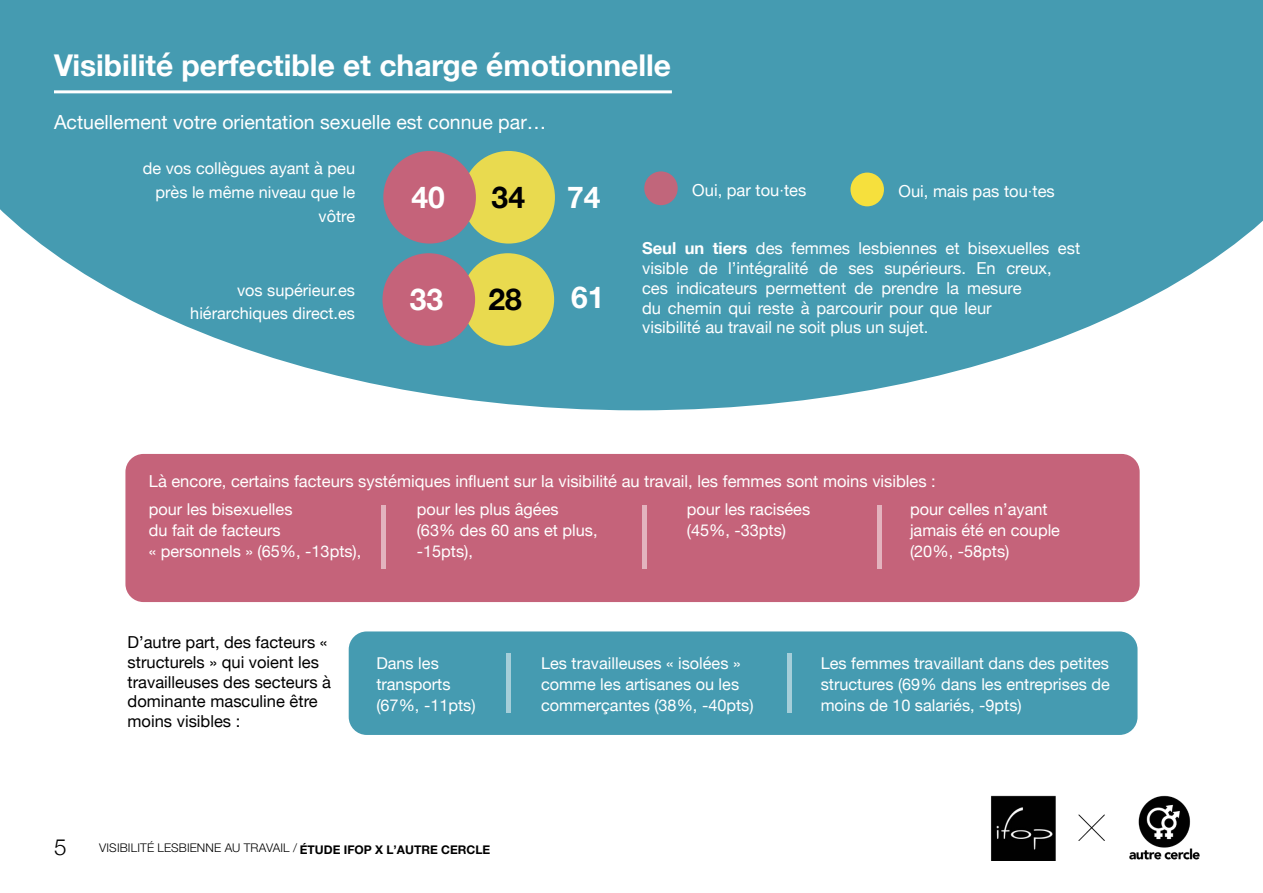
<style>
.page{position:relative;width:1263px;height:893px;background:#fff}
.page>*{position:absolute;margin:0;border:0;box-sizing:border-box;transform-origin:0 0}
.SUB_TITLE{font:700 30px "Helvetica Neue";color:#fff}
.T2{font:700 30px "Helvetica Neue";color:#fff}
.T2-2{font:700 30px "Helvetica Neue";color:#000001}
.t1{font:300 22.5px "Helvetica Neue";color:#000}
.texte{font:19.5px "Helvetica Neue";color:#fff}
.texte-2{font:16.5px/19.8px "Helvetica Neue";color:#fff}
.texte-3{font:16.5px/19.8px "Helvetica Neue";color:#000}
.T2-3{font:16.5px "Helvetica Neue";color:#fff}
.T2-4{font:16.35px/21px "Helvetica Neue";color:#fff}
.t2{font:300 12px "Helvetica Neue LT Pro";letter-spacing:.01em;color:#000}
.s1{font-weight:100}
.s2{font-weight:700}
</style>
<div class="page">
<svg style="left:0;top:0;width:1263px;height:410px;background:#60a9bc"></svg>
<div style="left:125px;top:454px;width:1015px;height:148px;background:#c5637a;border-radius:18px"></div>
<div style="left:381px;top:505px;width:5px;height:64px;background:#e3b3be"></div>
<hr style="left:642px;top:505px;width:4px;height:64px;background:#e3b3be">
<div style="left:349px;top:631px;width:788px;height:104px;background:#459bb1;border-radius:18px"></div>
<hr style="left:506px;top:653px;width:4px;height:60px;background:#a5ced9">
<hr style="left:788px;top:653px;width:4px;height:60px;background:#a5ced9">
<hr style="left:878px;top:505px;width:4px;height:64px;background:#e3b3be">
<div style="left:462px;top:151px;width:93px;height:93px;background:#e9da4f;border-radius:50%"></div>
<div style="left:383px;top:151px;width:93px;height:93px;background:#c5637a;border-radius:50%"></div>
<div style="left:461px;top:253px;width:93px;height:93px;background:#e9da4f;border-radius:50%"></div>
<div style="left:382px;top:253px;width:93px;height:93px;background:#c5637a;border-radius:50%"></div>
<div style="left:850px;top:173px;width:34px;height:33px;background:#f6e03d;border-radius:50%"></div>
<div style="left:644px;top:171px;width:34px;height:34px;background:#c1667b;border-radius:50%"></div>
<hr style="left:54px;top:90px;width:618px;height:3px;background:#fff">
<img style="left:991px;top:795px;width:209px;height:66px">
<p class="SUB_TITLE" style="left:54px;top:42px;width:619px">Visibilité perfectible et charge émotionnelle</p>
<p class="texte" style="left:54px;top:108px;width:494px">Actuellement votre orientation sexuelle est connue par…</p>
<p class="T2-4" style="left:143px;top:157px;width:214px;line-height:24px;text-align:right">de vos collègues ayant à peu près le même niveau que le vôtre</p>
<p class="T2-4" style="left:237px;top:281px;width:120px">vos supérieur.es</p>
<p class="T2-4" style="left:190px;top:304px;width:166px">hiérarchiques direct.es</p>
<p class="T2" style="left:412px;top:174px;width:35px">40</p>
<p class="T2-2" style="left:492px;top:174px;width:35px">34</p>
<p class="T2" style="left:567px;top:174px;width:35px">74</p>
<p class="T2" style="left:410px;top:276px;width:35px">33</p>
<p class="T2-2" style="left:488px;top:276px;width:35px">28</p>
<p class="T2" style="left:571px;top:274px;width:35px">61</p>
<p class="T2-3" style="left:692px;top:178px;width:116px">Oui, par tou<span class="s1">·</span>tes</p>
<p class="T2-3" style="left:898px;top:179px;width:158px">Oui, mais pas tou<span class="s1">·</span>tes</p>
<p class="texte-2" style="left:642px;top:239px;width:440px"><span class="s2">Seul un tiers</span> des femmes lesbiennes et bisexuelles est visible de l’intégralité de ses supérieurs. En creux, ces indicateurs permettent de prendre la mesure<br>du chemin qui reste à parcourir pour que leur<br>visibilité au travail ne soit plus un sujet.</p>
<p class="texte-2" style="left:149px;top:472px;width:788px">Là encore, certains facteurs systémiques influent sur la visibilité au travail, les femmes sont moins visibles :</p>
<p class="T2-4" style="left:149px;top:500px;width:214px">pour les bisexuelles<br>du fait de facteurs<br>« personnels » (65%, -13pts),</p>
<p class="T2-4" style="left:417px;top:500px;width:182px">pour les plus âgées (63% des 60 ans et plus, -15pts),</p>
<p class="T2-4" style="left:687px;top:500px;width:125px">pour les racisées (45%, -33pts)</p>
<p class="T2-4" style="left:910px;top:500px;width:152px">pour celles n’ayant jamais été en couple (20%, -58pts)</p>
<p class="texte-3" style="left:128px;top:633px;width:205px">D’autre part, des facteurs « structurels » qui voient les travailleuses des secteurs à dominante masculine être moins visibles :</p>
<p class="T2-4" style="left:376px;top:654px;width:101px">Dans les transports (67%, -11pts)</p>
<p class="T2-4" style="left:541px;top:654px;width:214px">Les travailleuses « isolées » comme les artisanes ou les commerçantes (38%, -40pts)</p>
<p class="T2-4" style="left:821px;top:654px;width:291px;text-align:justify">Les femmes travaillant dans des petites structures (69% dans les entreprises de moins de 10 salariés, -9pts)</p>
<h2 class="t1" style="left:54px;top:828px;width:14px">5</h2>
<p class="t2" style="left:99px;top:841px;width:393px">VISIBILITÉ LESBIENNE AU TRAVAIL / <span class="s2">ÉTUDE IFOP X L’AUTRE CERCLE</span></p>
</div>
